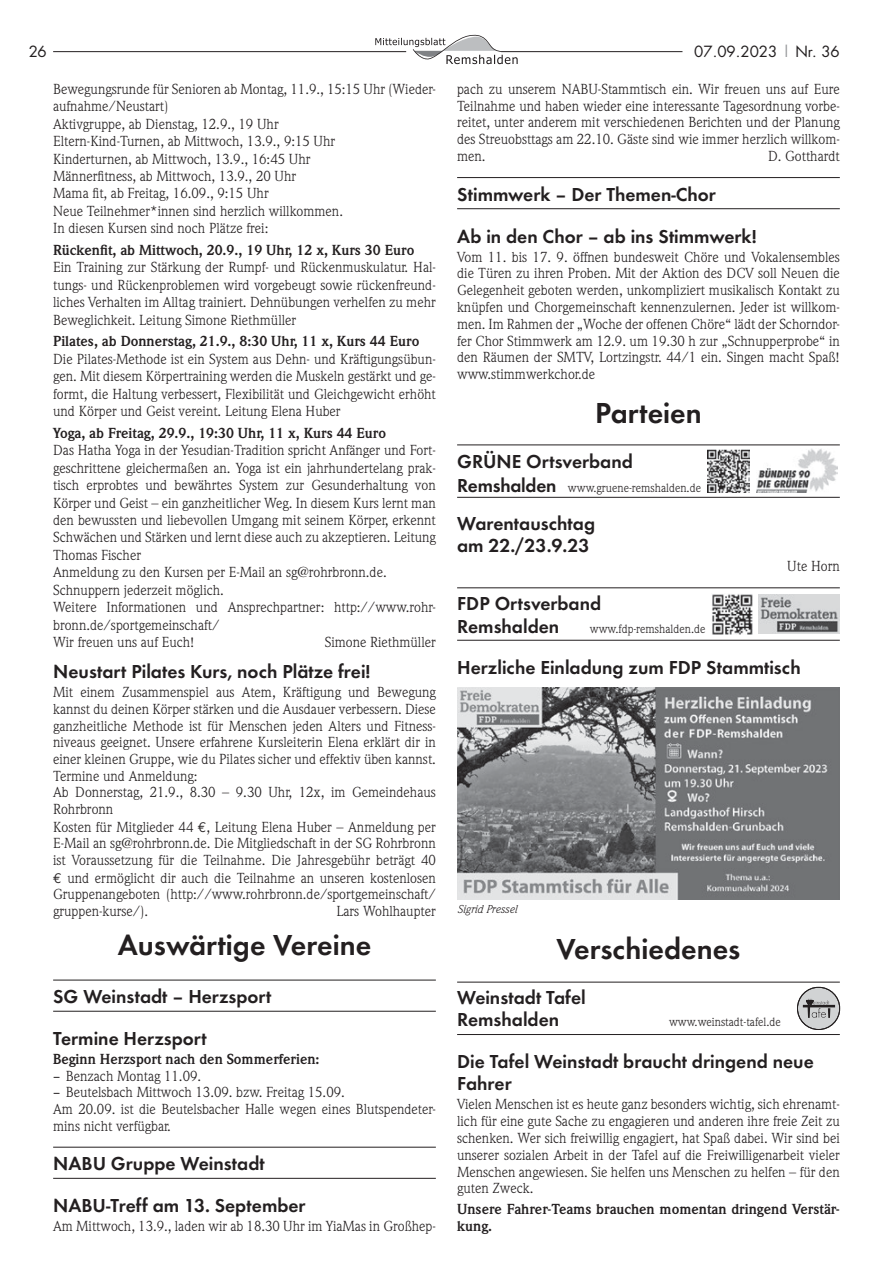
<style>
.page{position:relative;width:893px;height:1263px;background:#fff}
.page>*{position:absolute;margin:0;border:0;box-sizing:border-box;transform-origin:0 0}
.t1{font:600 30px "Futura T";color:#231f20}
.t2{font:600 19.5px/42px "Futura T";color:#231f20}
.t3{font:15px "Futura";color:#231f20}
.t4{font:14.25px/16.8px "Weidemann";color:#231f20;text-align:justify}
.t5{font:700 14.25px/16.8px "Weidemann";color:#231f20}
.t6{font:12px "Weidemann";color:#231f20}
.t7{font:italic 11.25px "Weidemann";color:#231f20}
.s1{color:#949698}
.s2{font-family:"Futura T";font-weight:600;font-size:19.5px}
.s3{font-family:"Euro Mono"}
.s4{font-family:"Officina Sans"}
</style>
<div class="page">
<hr style="left:53px;top:51px;width:353px;height:1px;background:#231f20">
<hr style="left:501px;top:51px;width:181px;height:1px;background:#231f20">
<svg style="left:375px;top:34px;width:143px;height:30px"></svg>
<hr style="left:53px;top:1011px;width:383px;height:1px;background:#231f20">
<hr style="left:53px;top:980px;width:383px;height:1px;background:#231f20">
<hr style="left:53px;top:1178px;width:383px;height:1px;background:#231f20">
<hr style="left:53px;top:1147px;width:383px;height:1px;background:#231f20">
<hr style="left:457px;top:208px;width:383px;height:1px;background:#231f20">
<hr style="left:457px;top:177px;width:383px;height:1px;background:#231f20">
<hr style="left:457px;top:497px;width:383px;height:1px;background:#231f20">
<hr style="left:457px;top:444px;width:383px;height:1px;background:#231f20">
<img style="left:757px;top:449px;width:80px;height:43px">
<img style="left:707px;top:450px;width:42px;height:42px">
<hr style="left:457px;top:640px;width:383px;height:1px;background:#231f20">
<hr style="left:457px;top:587px;width:383px;height:1px;background:#231f20">
<img style="left:759px;top:595px;width:81px;height:38px">
<img style="left:712px;top:594px;width:41px;height:40px">
<img style="left:457px;top:688px;width:383px;height:211px">
<hr style="left:457px;top:1034px;width:383px;height:1px;background:#231f20">
<hr style="left:457px;top:982px;width:383px;height:1px;background:#231f20">
<div style="left:797px;top:987px;width:43px;height:43px;background:#d1d3d4;border:1px solid #231f20;border-radius:50%"></div>
<div style="left:797px;top:987px;width:43px;height:42px;border:1px solid #231f20;border-radius:50%"></div>
<svg style="left:803px;top:999px;width:32px;height:19px"></svg>
<p class="t3" style="left:29px;top:41px;width:19px">26</p>
<p class="t3" style="left:694px;top:41px;width:147px">07.09.2023 <span class="s1">|</span> Nr. 36</p>
<p class="t4" style="left:53px;top:80px;width:384px;line-height:17.4px;text-align:left">Bewegungsrunde für Senioren ab Montag, 11.9., 15:15 Uhr (Wieder&shy;aufnahme/Neustart)<br>Aktivgruppe, ab Dienstag, 12.9., 19 Uhr<br>Eltern-Kind-Turnen, ab Mittwoch, 13.9., 9:15 Uhr<br>Kinderturnen, ab Mittwoch, 13.9., 16:45 Uhr<br>Männerfitness, ab Mittwoch, 13.9., 20 Uhr<br>Mama fit, ab Freitag, 16.09., 9:15 Uhr<br>Neue Teilnehmer*innen sind herzlich willkommen.<br>In diesen Kursen sind noch Plätze frei:</p>
<p class="t5" style="left:53px;top:242px;width:363px">Rückenfit, ab Mittwoch, 20.9., 19 Uhr, 12 x, Kurs 30 Euro</p>
<p class="t4" style="left:53px;top:259px;width:384px;line-height:17.4px">Ein Training zur Stärkung der Rumpf- und Rückenmuskulatur. Hal&shy;tungs- und Rückenproblemen wird vorgebeugt sowie rückenfreund&shy;liches Verhalten im Alltag trainiert. Dehnübungen verhelfen zu mehr Beweglichkeit. Leitung Simone Riethmüller</p>
<p class="t5" style="left:53px;top:333px;width:368px">Pilates, ab Donnerstag, 21.9., 8:30 Uhr, 11 x, Kurs 44 Euro</p>
<p class="t4" style="left:53px;top:350px;width:384px;line-height:17.4px">Die Pilates-Methode ist ein System aus Dehn- und Kräftigungsübun&shy;gen. Mit diesem Körpertraining werden die Muskeln gestärkt und ge&shy;formt, die Haltung verbessert, Flexibilität und Gleichgewicht erhöht und Körper und Geist vereint. Leitung Elena Huber</p>
<p class="t5" style="left:53px;top:425px;width:334px">Yoga, ab Freitag, 29.9., 19:30 Uhr, 11 x, Kurs 44 Euro</p>
<p class="t4" style="left:53px;top:442px;width:384px;line-height:17.4px;text-align:left">Das Hatha Yoga in der Yesudian-Tradition spricht Anfänger und Fort&shy;geschrittene gleichermaßen an. Yoga ist ein jahrhundertelang prak&shy;tisch erprobtes und bewährtes System zur Gesunderhaltung von Körper und Geist – ein ganzheitlicher Weg. In diesem Kurs lernt man den bewussten und liebevollen Umgang mit seinem Körper, erkennt Schwächen und Stärken und lernt diese auch zu akzeptieren. Leitung Thomas Fischer<br>Anmeldung zu den Kursen per E-Mail an sg@rohrbronn.de.<br>Schnuppern jederzeit möglich.<br>Weitere Informationen und Ansprechpartner: http://www.rohr&shy;bronn.de/sportgemeinschaft/<br>Wir freuen uns auf Euch!</p>
<p class="t4" style="left:457px;top:80px;width:384px">pach zu unserem NABU-Stammtisch ein. Wir freuen uns auf Eure Teilnahme und haben wieder eine interessante Tagesordnung vorbe&shy;reitet, unter anderem mit verschiedenen Berichten und der Planung des Streuobsttags am 22.10. Gäste sind wie immer herzlich willkom&shy;men.</p>
<p class="t4" style="left:768px;top:148px;width:73px">D. Gotthardt</p>
<h2 class="t2" style="left:457px;top:173px;width:301px">Stimmwerk – Der Themen-Chor<br>Ab in den Chor – ab ins Stimmwerk!</h2>
<p class="t4" style="left:457px;top:248px;width:384px">Vom 11. bis 17. 9. öffnen bundesweit Chöre und Vokalensembles die Türen zu ihren Proben. Mit der Aktion des DCV soll Neuen die Gelegenheit geboten werden, unkompliziert musikalisch Kontakt zu knüpfen und Chorgemeinschaft kennenzulernen. Jeder ist willkom&shy;men. Im Rahmen der „Woche der offenen Chöre“ lädt der Schorndor&shy;fer Chor Stimmwerk am 12.9. um 19.30 h zur „Schnupperprobe“ in den Räumen der SMTV, Lortzingstr. 44/1 ein. Singen macht Spaß! www.stimmwerkchor.de</p>
<h1 class="t1" style="left:595px;top:395px;width:108px">Parteien</h1>
<h2 class="t2" style="left:457px;top:440px;width:177px">GRÜNE Ortsverband</h2>
<p class="t6" style="left:457px;top:480px;width:245px"><span class="s2">Remshalden</span> www.gruene-remshalden.de</p>
<h2 class="t2" style="left:457px;top:511px;width:139px;line-height:22.8px">Warentauschtag am 22./23.9.23</h2>
<p class="t4" style="left:787px;top:558px;width:54px">Ute Horn</p>
<h2 class="t2" style="left:457px;top:592px;width:145px;line-height:22.5px">FDP Ortsverband<br>Remshalden</h2>
<p class="t6" style="left:590px;top:621px;width:117px">www.fdp-remshalden.de</p>
<h2 class="t2" style="left:457px;top:646px;width:345px">Herzliche Einladung zum FDP Stammtisch</h2>
<p class="t4" style="left:325px;top:634px;width:113px">Simone Riethmüller</p>
<h2 class="t2" style="left:53px;top:650px;width:319px">Neustart Pilates Kurs, noch Plätze frei!</h2>
<p class="t4" style="left:53px;top:684px;width:384px;text-align:left">Mit einem Zusammenspiel aus Atem, Kräftigung und Bewegung kannst du deinen Körper stärken und die Ausdauer verbessern. Diese ganzheitliche Methode ist für Menschen jeden Alters und Fitness&shy;niveaus geeignet. Unsere erfahrene Kursleiterin Elena erklärt dir in einer kleinen Gruppe, wie du Pilates sicher und effektiv üben kannst.<br>Termine und Anmeldung:<br>Ab Donnerstag, 21.9., 8.30 – 9.30 Uhr, 12x, im Gemeindehaus Rohrbronn<br>Kosten für Mitglieder 44 <span class="s3">€</span>, Leitung Elena Huber – Anmeldung per E-Mail an sg@rohrbronn.de. Die Mitgliedschaft in der SG Rohrbronn ist Voraussetzung für die Teilnahme. Die Jahresgebühr beträgt 40 <span class="s3">€</span> und ermöglicht dir auch die Teilnahme an unseren kostenlosen Gruppenangeboten (http://www.rohrbronn.de/sportgemeinschaft/ gruppen-kurse/).</p>
<p class="t7" style="left:457px;top:903px;width:61px">Sigrid Pressel</p>
<p class="t4" style="left:336px;top:902px;width:101px">Lars Wohlhaupter</p>
<h1 class="t1" style="left:118px;top:927px;width:255px">Auswärtige Vereine</h1>
<h2 class="t2" style="left:53px;top:975px;width:220px">SG Weinstadt – Herzsport<br>Termine Herzsport</h2>
<p class="t5" style="left:53px;top:1051px;width:268px">Beginn Herzsport nach den Sommerferien:</p>
<p class="t4" style="left:53px;top:1067px;width:150px"><span class="s4">–</span> Benzach Montag 11.09.</p>
<p class="t4" style="left:53px;top:1084px;width:384px;text-align:left"><span class="s4">–</span> Beutelsbach Mittwoch 13.09. bzw. Freitag 15.09.<br>Am 20.09. ist die Beutelsbacher Halle wegen eines Blutspendeter&shy;mins nicht verfügbar.</p>
<h2 class="t2" style="left:53px;top:1142px;width:254px">NABU Gruppe Weinstadt<br>NABU-Treff am 13. September</h2>
<p class="t4" style="left:53px;top:1218px;width:384px">Am Mittwoch, 13.9., laden wir ab 18.30 Uhr im YiaMas in Großhep-</p>
<h1 class="t1" style="left:556px;top:931px;width:185px">Verschiedenes</h1>
<h2 class="t2" style="left:457px;top:986px;width:130px;line-height:22.5px">Weinstadt Tafel<br>Remshalden</h2>
<p class="t6" style="left:669px;top:1015px;width:113px">www.weinstadt-tafel.de</p>
<h2 class="t2" style="left:457px;top:1049px;width:358px;line-height:22.8px">Die Tafel Weinstadt braucht dringend neue<br>Fahrer</h2>
<p class="t4" style="left:457px;top:1096px;width:384px">Vielen Menschen ist es heute ganz besonders wichtig, sich ehrenamt&shy;lich für eine gute Sache zu engagieren und anderen ihre freie Zeit zu schenken. Wer sich freiwillig engagiert, hat Spaß dabei. Wir sind bei unserer sozialen Arbeit in der Tafel auf die Freiwilligenarbeit vieler Menschen angewiesen. Sie helfen uns Menschen zu helfen – für den guten Zweck.</p>
<p class="t5" style="left:457px;top:1201px;width:384px">Unsere Fahrer-Teams brauchen momentan dringend Verstär&shy;kung.</p>
</div>
